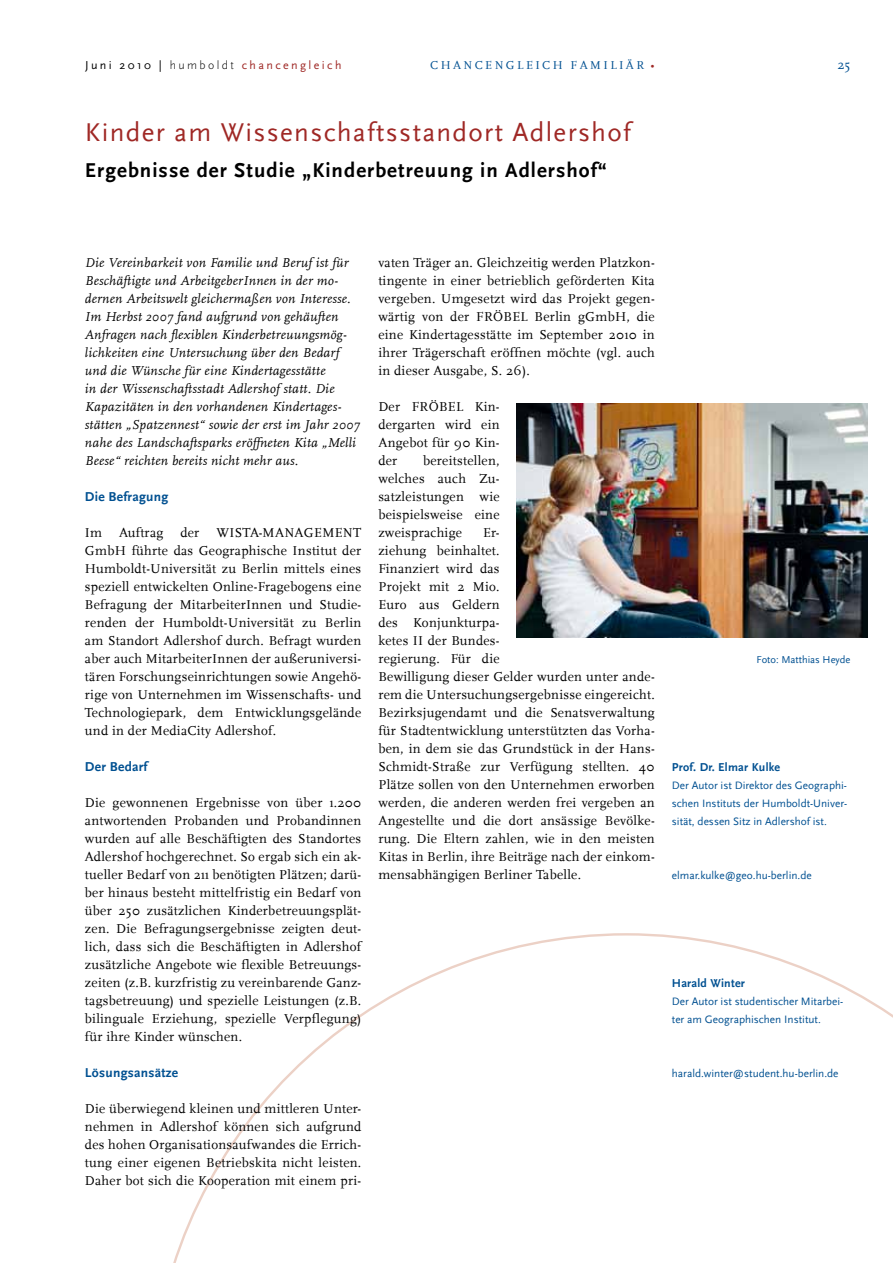
<style>
.page{position:relative;width:893px;height:1263px;background:#fff}
.page>*{position:absolute;margin:0;border:0;box-sizing:border-box;transform-origin:0 0}
.t1{font:27px "HU Scala Sans";letter-spacing:.05em;color:#9f2825}
.t2{font:700 21px "HU Scala Sans";letter-spacing:.05em;color:#000}
.t3{font:13.5px/18px "HU Scala";letter-spacing:.02em;color:#000;text-align:justify}
.t4{font:italic 13.5px/18px "HU Scala";letter-spacing:.02em;color:#000}
.t5{font:700 13.5px "HU Scala Sans";letter-spacing:.02em;color:#005091}
.t6{font:13.5px "Scala";color:#005091}
.t7{font:700 12px "HU Scala Sans";letter-spacing:.02em;color:#005091}
.t8{font:12px "Scala Sans Pro";letter-spacing:.2em;color:#9f2825}
.t9{font:12px "HU Scala";color:#005091}
.t10{font:12px "Scala";color:#9f2825}
.t11{font:11.25px/18px "HU Scala Sans";color:#005091;text-align:justify}
.t12{font:10.5px "HU Scala Sans";color:#005091}
.s1{color:#000}
.s2{font-weight:300;color:#000}
</style>
<div class="page">
<svg style="left:173px;top:933px;width:720px;height:330px"></svg>
<img style="left:517px;top:404px;width:351px;height:234px">
<p class="t8" style="left:85px;top:58px;width:258px"><span class="s1">Juni 2010 |</span> <span class="s2">humboldt</span> chancengleich</p>
<p class="t9" style="left:430px;top:59px;width:22px">Chancengleich</p>
<p class="t9" style="left:570px;top:59px;width:11px">familiär</p>
<p class="t10" style="left:651px;top:59px;width:6px">•</p>
<p class="t6" style="left:837px;top:57px;width:14px">25</p>
<h1 class="t1" style="left:85px;top:118px;width:547px">Kinder am Wissenschaftsstandort Adlershof</h1>
<h2 class="t2" style="left:85px;top:158px;width:524px">Ergebnisse der Studie „Kinderbetreuung in Adlershof“</h2>
<p class="t4" style="left:85px;top:254px;width:277px">Die Vereinbarkeit von Familie und Beruf ist für Beschäftigte und ArbeitgeberInnen in der mo&shy;dernen Arbeitswelt gleichermaßen von Interesse.<br>Im Herbst 2007 fand aufgrund von gehäuften Anfragen nach flexiblen Kinderbetreuungsmög&shy;lichkeiten eine Untersuchung über den Bedarf und die Wünsche für eine Kindertagesstätte<br>in der Wissenschaftsstadt Adlershof statt. Die Kapazitäten in den vorhandenen Kindertages&shy;stätten „Spatzennest“ sowie der erst im Jahr 2007 nahe des Landschaftsparks eröffneten Kita „Melli Beese“ reichten bereits nicht mehr aus.</p>
<p class="t5" style="left:85px;top:489px;width:85px">Die Befragung</p>
<p class="t3" style="left:85px;top:524px;width:19px">Im</p>
<p class="t3" style="left:119px;top:524px;width:46px">Auftrag</p>
<p class="t3" style="left:180px;top:524px;width:21px">der</p>
<p class="t3" style="left:85px;top:524px;width:278px;text-indent:132px">WISTA-MANAGEMENT GmbH führte das Geographische Institut der Humboldt-Universität zu Berlin mittels eines speziell entwickelten Online-Fragebogens eine Befragung der MitarbeiterInnen und Studie&shy;renden der Humboldt-Universität zu Berlin am Standort Adlershof durch. Befragt wurden aber auch MitarbeiterInnen der außeruniversi&shy;tären Forschungseinrichtungen sowie Angehö&shy;rige von Unternehmen im Wissenschafts- und Technologiepark, dem Entwicklungsgelände und in der MediaCity Adlershof.</p>
<p class="t5" style="left:85px;top:759px;width:64px">Der Bedarf</p>
<p class="t3" style="left:85px;top:794px;width:278px">Die gewonnenen Ergebnisse von über 1.200 antwortenden Probanden und Probandinnen wurden auf alle Beschäftigten des Standortes Adlershof hochgerechnet. So ergab sich ein ak&shy;tueller Bedarf von 211 benötigten Plätzen; darü&shy;ber hinaus besteht mittelfristig ein Bedarf von über 250 zusätzlichen Kinderbetreuungsplät&shy;zen. Die Befragungsergebnisse zeigten deut&shy;lich, dass sich die Beschäftigten in Adlershof zusätzliche Angebote wie flexible Betreuungs&shy;zeiten (z.B. kurzfristig zu vereinbarende Ganz&shy;tagsbetreuung) und spezielle Leistungen (z.B. bilinguale Erziehung, spezielle Verpflegung) für ihre Kinder wünschen.</p>
<p class="t5" style="left:85px;top:1065px;width:95px">Lösungsansätze</p>
<p class="t3" style="left:85px;top:1100px;width:278px">Die überwiegend kleinen und mittleren Unter&shy;nehmen in Adlershof können sich aufgrund des hohen Organisationsaufwandes die Errich&shy;tung einer eigenen Betriebskita nicht leisten.<br>Daher bot sich die Kooperation mit einem pri-</p>
<p class="t3" style="left:378px;top:254px;width:278px">vaten Träger an. Gleichzeitig werden Platzkon&shy;tingente in einer betrieblich geförderten Kita vergeben. Umgesetzt wird das Projekt gegen&shy;wärtig von der FRÖBEL Berlin gGmbH, die eine Kindertagesstätte im September 2010 in ihrer Trägerschaft eröffnen möchte (vgl. auch in dieser Ausgabe, S. 26).</p>
<p class="t3" style="left:378px;top:398px;width:123px">Der FRÖBEL Kin&shy;dergarten wird ein Angebot für 90 Kin&shy;der</p>
<p class="t3" style="left:378px;top:452px;width:123px;text-indent:45px">bereitstellen, welches auch Zu&shy;satzleistungen wie beispielsweise eine zweisprachige</p>
<p class="t3" style="left:378px;top:524px;width:278px;text-align:left;text-indent:105px">Er-<br>ziehung beinhaltet.<br>Finanziert wird das<br>Projekt mit 2 Mio.<br>Euro aus Geldern<br>des Konjunkturpa-<br>ketes II der Bundes-<br>regierung. Für die<br>Bewilligung dieser Gelder wurden unter ande&shy;rem die Untersuchungsergebnisse eingereicht.<br>Bezirksjugendamt und die Senatsverwaltung für Stadtentwicklung unterstützten das Vorha&shy;ben, in dem sie das Grundstück in der Hans-Schmidt-Straße zur Verfügung stellten. 40<br>Plätze sollen von den Unternehmen erworben werden, die anderen werden frei vergeben an Angestellte und die dort ansässige Bevölke&shy;rung. Die Eltern zahlen, wie in den meisten Kitas in Berlin, ihre Beiträge nach der einkom&shy;mensabhängigen Berliner Tabelle.</p>
<p class="t12" style="left:757px;top:654px;width:95px">Foto: Matthias Heyde</p>
<p class="t7" style="left:672px;top:760px;width:110px">Prof. Dr. Elmar Kulke</p>
<p class="t11" style="left:672px;top:777px;width:177px">Der Autor ist Direktor des Geographi&shy;schen Instituts der Humboldt-Univer&shy;sität, dessen Sitz in Adlershof ist.</p>
<p class="t11" style="left:672px;top:867px;width:141px">elmar.kulke@geo.hu-berlin.de</p>
<p class="t7" style="left:672px;top:976px;width:75px">Harald Winter</p>
<p class="t11" style="left:672px;top:993px;width:173px">Der Autor ist studentischer Mitarbei&shy;ter am Geographischen Institut.</p>
<p class="t11" style="left:672px;top:1065px;width:168px">harald.winter@student.hu-berlin.de</p>
</div>
